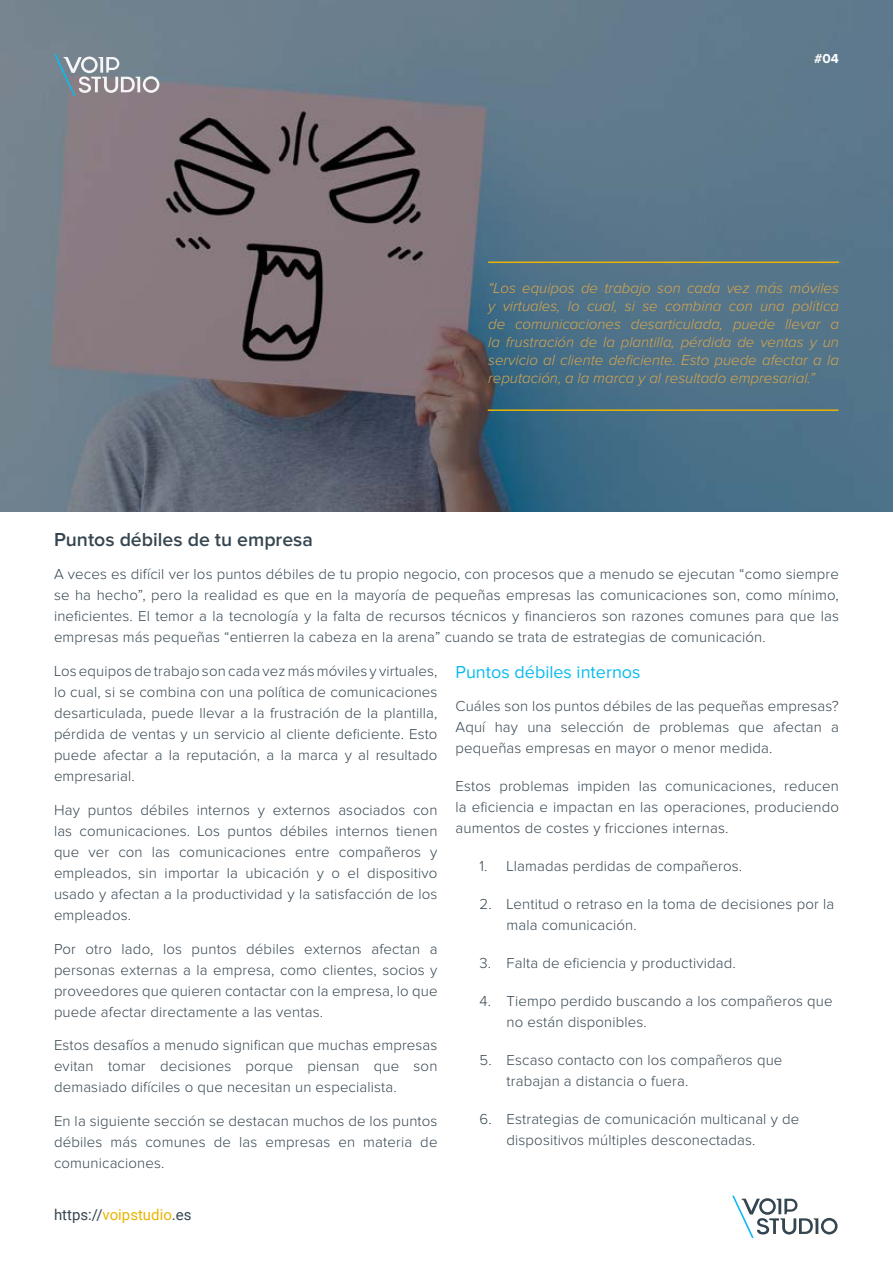
<style>
.page{position:relative;width:893px;height:1263px;background:#fff}
.page>*{position:absolute;margin:0;border:0;box-sizing:border-box;transform-origin:0 0}
.t1{font:600 19.5px "Proxima Nova";color:#364651}
.t2{font:18px "Proxima Nova";color:#0bbbef}
.t3{font:300 15px/21px "Proxima Nova";letter-spacing:.01em;color:#364651;text-align:justify}
.t4{font:italic 300 15px/18px "Proxima Nova";color:#d6a64e;text-align:justify}
.t5{font:15px "Roboto";color:#364651}
.t6{font:700 13.5px "Proxima Nova";color:#fff}
.s1{color:#e9b400}
</style>
<div class="page">
<img style="left:0;top:0;width:893px;height:512px">
<hr style="left:488px;top:261px;width:351px;height:2px;background:#e9b400">
<hr style="left:488px;top:409px;width:350px;height:2px;background:#e9b400">
<svg style="left:732px;top:1196px;width:105px;height:42px"></svg>
<svg style="left:54px;top:54px;width:105px;height:42px;background:#9199a1"></svg>
<p class="t6" style="left:814px;top:53px;width:26px">#04</p>
<p class="t4" style="left:488px;top:279px;width:352px">“Los equipos de trabajo son cada vez más móviles y virtuales, lo cual, si se combina con una política de comunicaciones desarticulada, puede llevar a la frustración de la plantilla, pérdida de ventas y un servicio al cliente deficiente. Esto puede afectar a la reputación, a la marca y al resultado empresarial.”</p>
<h1 class="t1" style="left:54px;top:530px;width:260px">Puntos débiles de tu empresa</h1>
<p class="t3" style="left:54px;top:564px;width:786px">A veces es difícil ver los puntos débiles de tu propio negocio, con procesos que a menudo se ejecutan “como siempre se ha hecho”, pero la realidad es que en la mayoría de pequeñas empresas las comunicaciones son, como mínimo, ineficientes. El temor a la tecnología y la falta de recursos técnicos y financieros son razones comunes para que las empresas más pequeñas “entierren la cabeza en la arena” cuando se trata de estrategias de comunicación.</p>
<p class="t3" style="left:54px;top:661px;width:385px">Los equipos de trabajo son cada vez más móviles y virtuales, lo cual, si se combina con una política de comunicaciones desarticulada, puede llevar a la frustración de la plantilla, pérdida de ventas y un servicio al cliente deficiente. Esto puede afectar a la reputación, a la marca y al resultado empresarial.</p>
<p class="t3" style="left:54px;top:800px;width:385px">Hay puntos débiles internos y externos asociados con las comunicaciones. Los puntos débiles internos tienen que ver con las comunicaciones entre compañeros y empleados, sin importar la ubicación y o el dispositivo usado y afectan a la productividad y la satisfacción de los empleados.</p>
<p class="t3" style="left:54px;top:939px;width:385px">Por otro lado, los puntos débiles externos afectan a personas externas a la empresa, como clientes, socios y proveedores que quieren contactar con la empresa, lo que puede afectar directamente a las ventas.</p>
<p class="t3" style="left:54px;top:1035px;width:385px">Estos desafíos a menudo significan que muchas empresas evitan tomar decisiones porque piensan que son demasiado difíciles o que necesitan un especialista.</p>
<p class="t3" style="left:54px;top:1111px;width:385px">En la siguiente sección se destacan muchos de los puntos débiles más comunes de las empresas en materia de comunicaciones.</p>
<p class="t2" style="left:455px;top:663px;width:187px">Puntos débiles internos</p>
<p class="t3" style="left:455px;top:696px;width:385px">Cuáles son los puntos débiles de las pequeñas empresas?<br>Aquí hay una selección de problemas que afectan a pequeñas empresas en mayor o menor medida.</p>
<p class="t3" style="left:455px;top:776px;width:385px">Estos problemas impiden las comunicaciones, reducen la eficiencia e impactan en las operaciones, produciendo aumentos de costes y fricciones internas.</p>
<p class="t3" style="left:479px;top:856px;width:264px">1. Llamadas perdidas de compañeros.</p>
<p class="t3" style="left:506px;top:894px;width:329px;text-indent:-27px">2. Lentitud o retraso en la toma de decisiones por la mala comunicación.</p>
<p class="t3" style="left:479px;top:953px;width:258px">3. Falta de eficiencia y productividad.</p>
<p class="t3" style="left:506px;top:991px;width:328px;text-indent:-27px">4. Tiempo perdido buscando a los compañeros que no están disponibles.</p>
<p class="t3" style="left:506px;top:1050px;width:277px;text-indent:-27px">5. Escaso contacto con los compañeros que trabajan a distancia o fuera.</p>
<p class="t3" style="left:506px;top:1109px;width:294px;text-indent:-27px">6. Estrategias de comunicación multicanal y de dispositivos múltiples desconectadas.</p>
<p class="t5" style="left:54px;top:1204px;width:139px">https://<span class="s1">voipstudio</span>.es</p>
</div>
